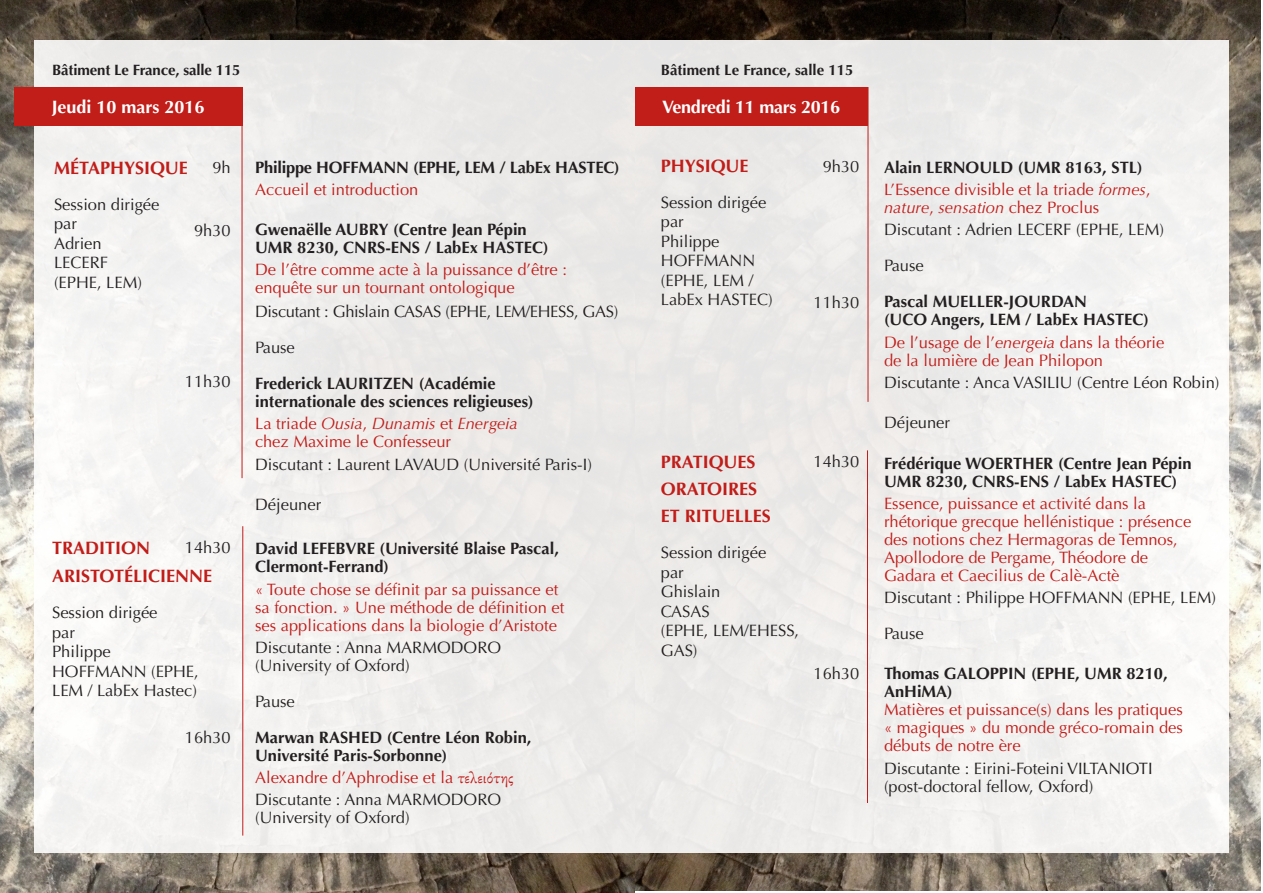
<style>
.page{position:relative;width:1263px;height:893px;background:#fff}
.page>*{position:absolute;margin:0;border:0;box-sizing:border-box;transform-origin:0 0}
.t1{font:700 18px "Optima LT Std";color:#c11d19}
.t2{font:700 18px "Optima LT Std";letter-spacing:-.015em;color:#fff}
.t3{font:16.5px/18px "Optima LT Std";color:#c11d19}
.t4{font:16.5px/19.5px "Optima LT Std";color:#231f20}
.t5{font:700 16.5px/18px "Optima LT Std";color:#231f20}
.t6{font:16.5px/18px "Optima";color:#c11d19}
.t7{font:16.5px "Optima LT Std";letter-spacing:-.02em;color:#231f20}
.t8{font:700 15px "Optima LT Std";letter-spacing:-.01em;color:#231f20}
.s1{font-style:italic}
.s2{font-family:"Garamond Premr Pro"}
.s3{font-family:"Optima LT Std";font-style:italic}
</style>
<div class="page">
<img style="left:635px;top:0;width:626px;height:891px">
<img style="left:1px;top:0;width:634px;height:893px">
<div style="left:34px;top:41px;width:1195px;height:812px;background:#f0eeed"></div>
<div style="left:14px;top:87px;width:228px;height:38px;background:#c11d19"></div>
<hr style="left:242px;top:89px;width:1px;height:389px;background:#c11d19">
<hr style="left:242px;top:526px;width:1px;height:310px;background:#c11d19">
<div style="left:635px;top:87px;width:232px;height:38px;background:#c11d19"></div>
<hr style="left:868px;top:87px;width:1px;height:315px;background:#c11d19">
<hr style="left:867px;top:450px;width:1px;height:353px;background:#c11d19">
<p class="t8" style="left:52px;top:61px;width:190px">Bâtiment Le France, salle 115</p>
<p class="t8" style="left:661px;top:61px;width:194px">Bâtiment Le France, salle 115</p>
<p class="t2" style="left:52px;top:96px;width:154px">Jeudi 10 mars 2016</p>
<p class="t1" style="left:54px;top:157px;width:135px">MÉTAPHYSIQUE</p>
<p class="t4" style="left:54px;top:195px;width:107px">Session dirigée</p>
<p class="t4" style="left:54px;top:214px;width:24px">par</p>
<p class="t4" style="left:54px;top:234px;width:49px">Adrien</p>
<p class="t4" style="left:54px;top:253px;width:56px">LECERF</p>
<p class="t4" style="left:54px;top:273px;width:90px">(EPHE, LEM)</p>
<p class="t4" style="left:212px;top:158px;width:20px">9h</p>
<p class="t4" style="left:194px;top:221px;width:38px">9h30</p>
<p class="t4" style="left:185px;top:372px;width:47px">11h30</p>
<p class="t4" style="left:185px;top:538px;width:47px">14h30</p>
<p class="t1" style="left:52px;top:537px;width:100px">TRADITION</p>
<p class="t1" style="left:52px;top:565px;width:161px">ARISTOTÉLICIENNE</p>
<p class="t4" style="left:52px;top:603px;width:107px">Session dirigée</p>
<p class="t4" style="left:52px;top:622px;width:24px">par</p>
<p class="t4" style="left:52px;top:642px;width:148px">Philippe<br>HOFFMANN (EPHE,<br>LEM / LabEx Hastec)</p>
<p class="t4" style="left:185px;top:728px;width:47px">16h30</p>
<p class="t5" style="left:255px;top:158px;width:366px">Philippe HOFFMANN (EPHE, LEM / LabEx HASTEC)</p>
<p class="t3" style="left:255px;top:181px;width:165px">Accueil et introduction</p>
<p class="t5" style="left:255px;top:221px;width:295px">Gwenaëlle AUBRY (Centre Jean Pépin<br>UMR 8230, CNRS-ENS / LabEx HASTEC)</p>
<p class="t3" style="left:255px;top:261px;width:313px">De l’être comme acte à la puissance d’être : enquête sur un tournant ontologique</p>
<p class="t7" style="left:255px;top:302px;width:365px">Discutant : Ghislain CASAS (EPHE, LEM/EHESS, GAS)</p>
<p class="t4" style="left:255px;top:338px;width:41px">Pause</p>
<p class="t5" style="left:255px;top:375px;width:280px">Frederick LAURITZEN (Académie internationale des sciences religieuses)</p>
<p class="t3" style="left:255px;top:415px;width:264px">La triade <span class="s1">Ousia</span>, <span class="s1">Dunamis</span> et <span class="s1">Energeia </span>chez Maxime le Confesseur</p>
<p class="t4" style="left:255px;top:455px;width:338px">Discutant : Laurent LAVAUD (Université Paris-I)</p>
<p class="t4" style="left:255px;top:495px;width:68px">Déjeuner</p>
<p class="t5" style="left:255px;top:540px;width:305px">David LEFEBVRE (Université Blaise Pascal,<br>Clermont-Ferrand)</p>
<p class="t3" style="left:255px;top:580px;width:311px">« Toute chose se définit par sa puissance et sa fonction. » Une méthode de définition et ses applications dans la biologie d’Aristote</p>
<p class="t4" style="left:255px;top:639px;width:248px;line-height:18px">Discutante : Anna MARMODORO (University of Oxford)</p>
<p class="t4" style="left:255px;top:692px;width:41px">Pause</p>
<p class="t5" style="left:255px;top:729px;width:278px">Marwan RASHED (Centre Léon Robin,<br>Université Paris-Sorbonne)</p>
<p class="t3" style="left:255px;top:769px;width:260px">Alexandre d’Aphrodise et la <span class="s2">τελειότης</span></p>
<p class="t4" style="left:255px;top:790px;width:248px">Discutante : Anna MARMODORO</p>
<p class="t4" style="left:255px;top:808px;width:156px">(University of Oxford)</p>
<p class="t2" style="left:662px;top:96px;width:180px">Vendredi 11 mars 2016</p>
<p class="t1" style="left:661px;top:155px;width:89px">PHYSIQUE</p>
<p class="t4" style="left:661px;top:192px;width:107px">Session dirigée</p>
<p class="t4" style="left:661px;top:212px;width:24px">par</p>
<p class="t4" style="left:661px;top:231px;width:60px">Philippe</p>
<p class="t4" style="left:661px;top:251px;width:96px">HOFFMANN</p>
<p class="t4" style="left:661px;top:270px;width:94px">(EPHE, LEM /</p>
<p class="t4" style="left:661px;top:290px;width:113px">LabEx HASTEC)</p>
<p class="t4" style="left:823px;top:156px;width:38px">9h30</p>
<p class="t4" style="left:813px;top:293px;width:47px">11h30</p>
<p class="t1" style="left:661px;top:451px;width:96px">PRATIQUES</p>
<p class="t1" style="left:661px;top:478px;width:98px">ORATOIRES</p>
<p class="t1" style="left:661px;top:505px;width:112px">ET RITUELLES</p>
<p class="t4" style="left:661px;top:543px;width:107px">Session dirigée</p>
<p class="t4" style="left:661px;top:562px;width:24px">par</p>
<p class="t4" style="left:661px;top:582px;width:61px">Ghislain</p>
<p class="t4" style="left:661px;top:601px;width:50px">CASAS</p>
<p class="t4" style="left:661px;top:621px;width:140px">(EPHE, LEM/EHESS,<br>GAS)</p>
<p class="t4" style="left:813px;top:452px;width:47px">14h30</p>
<p class="t4" style="left:813px;top:664px;width:47px">16h30</p>
<p class="t5" style="left:884px;top:159px;width:260px">Alain LERNOULD (UMR 8163, STL)</p>
<p class="t3" style="left:884px;top:181px;width:268px">L’Essence divisible et la triade <span class="s1">formes</span>, <span class="s1">nature</span>, <span class="s1">sensation</span> chez Proclus</p>
<p class="t4" style="left:884px;top:220px;width:281px">Discutant : Adrien LECERF (EPHE, LEM)</p>
<p class="t4" style="left:884px;top:256px;width:41px">Pause</p>
<p class="t5" style="left:884px;top:293px;width:266px">Pascal MUELLER-JOURDAN<br>(UCO Angers, LEM / LabEx HASTEC)</p>
<p class="t6" style="left:884px;top:333px;width:282px">De l’usage de l’<span class="s3">energeia</span> dans la théorie de la lumière de Jean Philopon</p>
<p class="t4" style="left:884px;top:373px;width:337px">Discutante : Anca VASILIU (Centre Léon Robin)</p>
<p class="t4" style="left:884px;top:413px;width:68px">Déjeuner</p>
<p class="t5" style="left:884px;top:454px;width:309px">Frédérique WOERTHER (Centre Jean Pépin<br>UMR 8230, CNRS-ENS / LabEx HASTEC)</p>
<p class="t3" style="left:884px;top:494px;width:309px">Essence, puissance et activité dans la rhétorique grecque hellénistique : présence des notions chez Hermagoras de Temnos, Apollodore de Pergame, Théodore de Gadara et Caecilius de Calè-Actè</p>
<p class="t4" style="left:884px;top:588px;width:333px">Discutant : Philippe HOFFMANN (EPHE, LEM)</p>
<p class="t4" style="left:884px;top:624px;width:41px">Pause</p>
<p class="t5" style="left:884px;top:665px;width:285px">Thomas GALOPPIN (EPHE, UMR 8210,<br>AnHiMA)</p>
<p class="t3" style="left:884px;top:701px;width:300px;text-align:justify">Matières et puissance(s) dans les pratiques « magiques » du monde gréco-romain des débuts de notre ère</p>
<p class="t4" style="left:884px;top:758px;width:270px">Discutante : Eirini-Foteini VILTANIOTI</p>
<p class="t4" style="left:884px;top:776px;width:211px">(post-doctoral fellow, Oxford)</p>
</div>
